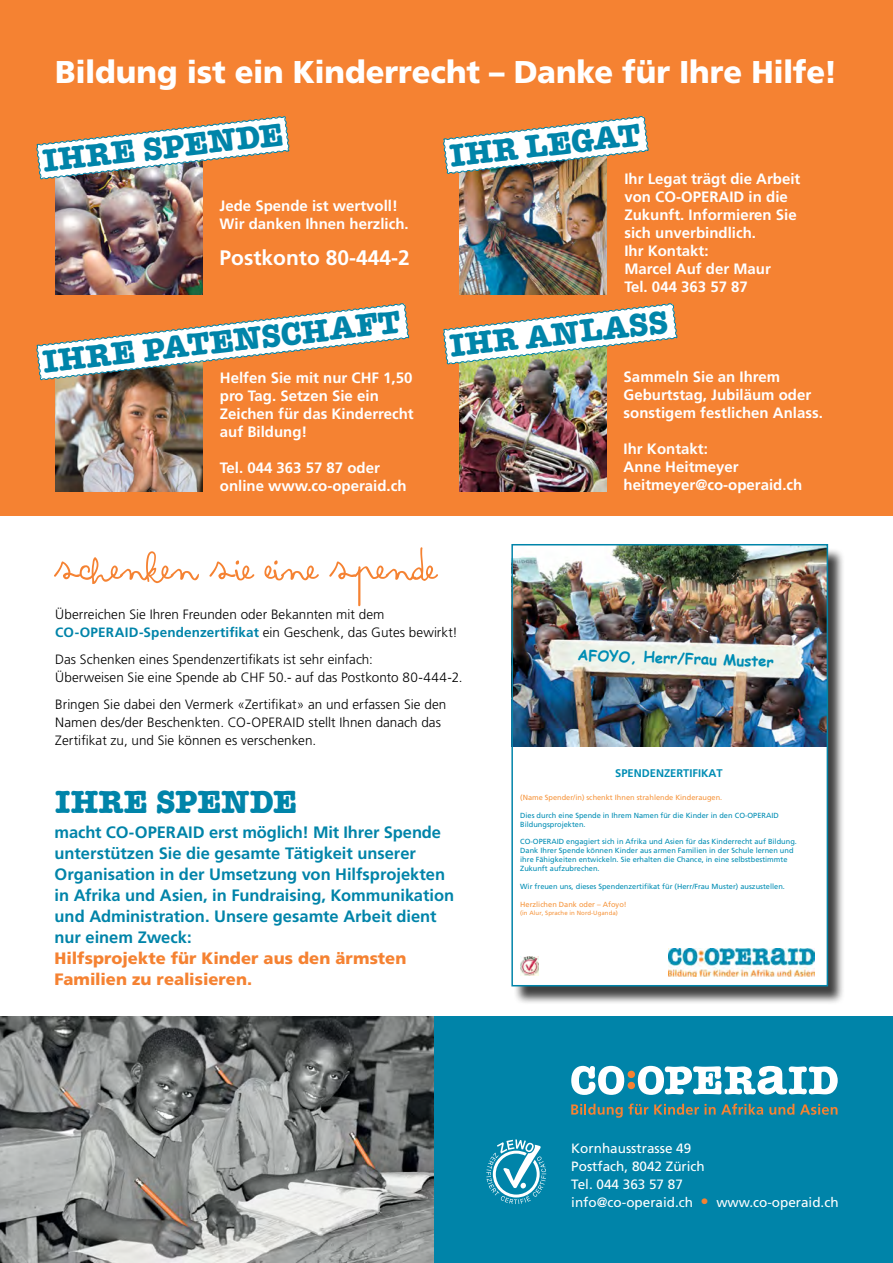
<style>
.page{position:relative;width:893px;height:1263px;background:#fff}
.page>*{position:absolute;margin:0;border:0;box-sizing:border-box;transform-origin:0 0}
.t1{font:60px "Arsenale White";letter-spacing:-.01em;color:#f58232}
.t2{font:700 33px "American Typewriter";color:#0084a9}
.t3{font:900 31.5px "Frutiger LT Std";letter-spacing:-.005em;color:#fff}
.t4{font:700 21px "Frutiger LT Std";color:#fff}
.t5{font:700 16.5px/21px "Frutiger LT Std";letter-spacing:-.005em;color:#0084a9}
.t6{font:900 16.5px/21px "Frutiger LT Std";letter-spacing:.005em;color:#f58232}
.t7{font:700 15px/18px "Frutiger LT Std";color:#fff}
.t8{font:700 14.85px "Comic Sans MS";color:#008db4}
.t9{font:300 13.5px/27px "Frutiger LT Std";letter-spacing:.005em;color:#000}
.t10{font:13.5px/18px "Frutiger LT Std";color:#fff}
.t11{font:700 13.5px "Frutiger LT Std";color:#0084a9}
.t12{font:700 11.1px "Frutiger LT Std";letter-spacing:.005em;color:#008db4}
.t13{font:7.35px/8.9px "Frutiger LT Std";color:#008db4}
.t14{font:7.35px "Frutiger LT Std";color:#f6953d}
.t15{font:6px "Frutiger LT Std";letter-spacing:.01em;color:#f6953d}
.s1{font-weight:700;color:#0084a9}
.s2{font-size:16.5px;color:#f58232}
</style>
<div class="page">
<div style="left:0;top:0;width:893px;height:516px;background:#f58232"></div>
<div style="left:434px;top:1016px;width:459px;height:247px;background:#0084a9"></div>
<svg style="left:571px;top:1103px;width:77px;height:15px"></svg>
<svg style="left:654px;top:1104px;width:45px;height:11px"></svg>
<svg style="left:705px;top:1103px;width:58px;height:12px"></svg>
<svg style="left:769px;top:1104px;width:25px;height:11px"></svg>
<svg style="left:800px;top:1104px;width:37px;height:11px"></svg>
<svg style="left:571px;top:1066px;width:53px;height:29px"></svg>
<svg style="left:638px;top:1066px;width:200px;height:29px"></svg>
<div style="left:628px;top:1071px;width:7px;height:7px;background:#f58232;border-radius:50%"></div>
<div style="left:628px;top:1082px;width:7px;height:7px;background:#f58232;border-radius:50%"></div>
<img style="left:55px;top:179px;width:147px;height:115px">
<img style="left:459px;top:364px;width:147px;height:128px">
<img style="left:55px;top:380px;width:147px;height:112px">
<img style="left:459px;top:174px;width:147px;height:120px">
<svg style="left:486px;top:1139px;width:60px;height:65px"></svg>
<img style="left:0;top:1016px;width:434px;height:247px">
<svg style="left:36px;top:116px;width:254px;height:63px"></svg>
<svg style="left:36px;top:303px;width:373px;height:77px"></svg>
<img style="left:443px;top:116px;width:205px;height:58px">
<svg style="left:443px;top:303px;width:234px;height:61px"></svg>
<div style="left:513px;top:547px;width:332px;height:458px;background:#000;opacity:.75"></div>
<div style="left:511px;top:545px;width:315px;height:441px;background:#fff"></div>
<img style="left:514px;top:547px;width:311px;height:199px">
<img style="left:668px;top:948px;width:146px;height:29px">
<img style="left:521px;top:957px;width:18px;height:19px">
<img style="left:555px;top:643px;width:242px;height:32px">
<div style="left:511px;top:544px;width:317px;height:442px;border:2px solid #0084a9"></div>
<h3 class="t3" style="left:55px;top:53px;width:784px">Bildung ist ein Kinderrecht – Danke für Ihre Hilfe!</h3>
<h2 class="t2" style="left:40px;top:134px;width:243px;rotate:-7deg">IHRE SPENDE</h2>
<p class="t7" style="left:219px;top:196px;width:191px">Jede Spende ist wertvoll!<br>Wir danken Ihnen herzlich.</p>
<h3 class="t4" style="left:219px;top:245px;width:192px">Postkonto 80-444-2</h3>
<h2 class="t2" style="left:40px;top:335px;width:361px;rotate:-7deg">IHRE PATENSCHAFT</h2>
<p class="t7" style="left:220px;top:369px;width:195px">Helfen Sie mit nur CHF 1,50 pro Tag. Setzen Sie ein<br>Zeichen für das Kinderrecht auf Bildung!</p>
<p class="t7" style="left:220px;top:459px;width:188px">Tel. 044 363 57 87 oder online www.co-operaid.ch</p>
<h2 class="t2" style="left:446px;top:128px;width:193px;rotate:-7deg">IHR LEGAT</h2>
<p class="t7" style="left:624px;top:170px;width:177px">Ihr Legat trägt die Arbeit von CO-OPE</p>
<p class="t7" style="left:624px;top:188px;width:174px;text-indent:85px">RAID in die<br>Zukunft. Informieren Sie sich unverbindlich.<br>Ihr Kontakt:<br>Marcel Auf der Maur<br>Tel. 044 363 57 87</p>
<h2 class="t2" style="left:446px;top:319px;width:221px;rotate:-7deg">IHR ANLASS</h2>
<p class="t7" style="left:624px;top:368px;width:201px">Sammeln Sie an Ihrem<br>Geburtstag, Jubiläum oder sonstigem festlichen Anlass.</p>
<p class="t7" style="left:624px;top:440px;width:180px">Ihr Kontakt:<br>Anne Heitmeyer heitmeyer@co-operaid.ch</p>
<h1 class="t1" style="left:55px;top:525px;width:383px">Schenken Sie eine Spende</h1>
<p class="t9" style="left:55px;top:601px;width:331px">überreichen Sie Ihren Freunden oder Bekannten mit dem</p>
<p class="t11" style="left:55px;top:625px;width:29px">CO-OPE</p>
<p class="t9" style="left:55px;top:619px;width:404px;text-indent:51px"><span class="s1">RAID-Spendenzertifikat</span> ein Geschenk, das Gutes bewirkt!<br>Das Schenken eines Spendenzertifikats ist sehr einfach:</p>
<p class="t9" style="left:55px;top:664px;width:409px">Ü berweisen Sie eine Spende ab CHF 50.- auf das Postkonto 80-444-2.<br>Bringen Sie dabei den Vermerk «Zertifikat» an und erfassen Sie den</p>
<p class="t9" style="left:55px;top:714px;width:387px;line-height:18px">Namen des/der Beschenkten. CO-OPERAID stellt Ihnen danach das<br>Zertifikat zu, und Sie können es verschenken.</p>
<h2 class="t2" style="left:55px;top:773px;width:243px">IHRE SPENDE</h2>
<p class="t5" style="left:55px;top:822px;width:401px;text-indent:111px">RAID erst möglich! M it Ihrer Spende unterstützen Sie die gesamte Tätigkeit unserer Organisation in der Umsetzung von Hilfsprojekten in Afrika und Asien, in Fundraising, Kommunikation und Administration. Unsere gesamte Arbeit dient nur einem Zweck:</p>
<p class="t6" style="left:55px;top:948px;width:353px">Hilfsprojekte für Kinder aus den ärmsten<br>Familien zu realisieren.</p>
<p class="t5" style="left:55px;top:822px;width:86px">macht CO-OPE</p>
<p class="t8" style="left:578px;top:644px;width:198px;rotate:2deg">AFOYO, Herr/Frau Muster</p>
<p class="t12" style="left:615px;top:767px;width:109px">SPENDENZERTIFIKAT</p>
<p class="t14" style="left:520px;top:793px;width:204px">(Name Spender/in) schenkt Ihnen strahlende Kinderaugen.</p>
<p class="t13" style="left:520px;top:811px;width:260px">Dies durch eine Spende in Ihrem Namen für die Kinder in den CO-OPERAID<br>Bildungsprojekten.</p>
<p class="t13" style="left:520px;top:837px;width:278px">CO-OPERAID engagiert sich in Afrika und Asien für das Kinderrecht auf Bildung.<br>Dank Ihrer Spende können Kinder aus armen Familien in der Schule lernen und ihre Fähigkeiten entwickeln. Sie erhalten die Chance, in eine selbstbestimmte Zukunft aufzubrechen.</p>
<p class="t13" style="left:520px;top:882px;width:266px">Wir freuen uns, dieses Spendenzertifikat für (Herr/Frau Muster) auszustellen.</p>
<p class="t14" style="left:520px;top:900px;width:108px">Herzlichen Dank oder – Afoyo!</p>
<p class="t15" style="left:520px;top:909px;width:99px">(in Alur, Sprache in Nord-Uganda)</p>
<p class="t10" style="left:571px;top:1139px;width:269px">Kornhausstrasse 49<br>Postfach, 8042 Zürich<br>Tel. 044 363 57 87<br>info@co-operaid.ch <span class="s2">•</span> www.co-operaid.ch</p>
</div>
